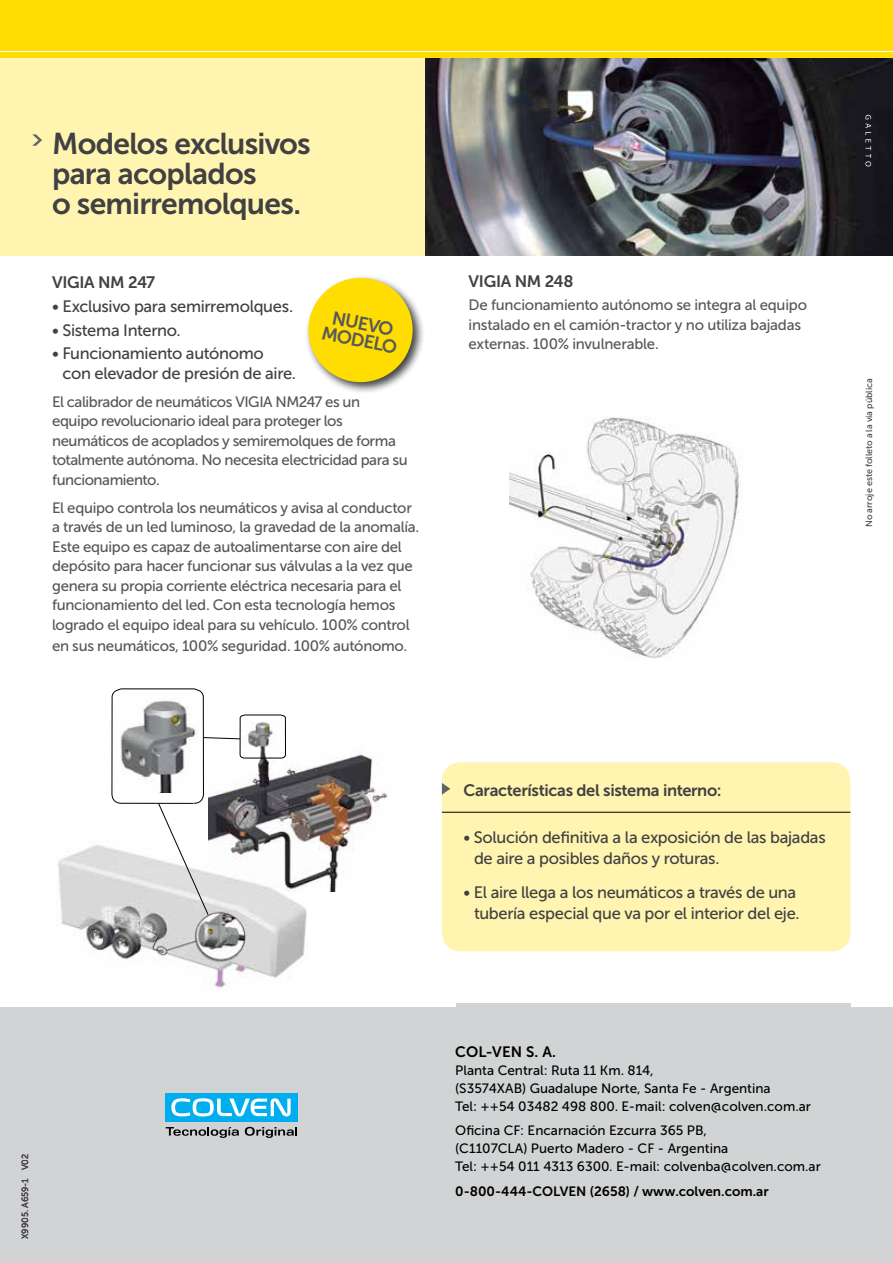
<style>
.page{position:relative;width:893px;height:1263px;background:#fff}
.page>*{position:absolute;margin:0;border:0;box-sizing:border-box;transform-origin:0 0}
.t1{font:30px/30px "Museo Sans 700";letter-spacing:-.025em;color:#414042}
.t2{font:18.6px "Museo Sans 700";color:#58595b}
.t3{font:16.5px/21px "Museo Sans 500";letter-spacing:-.02em;color:#414042}
.t4{font:16.5px "Museo Sans 700";letter-spacing:-.02em;color:#414042}
.t5{font:15px/19.5px "Museo Sans 500";letter-spacing:-.025em;color:#565659}
.t6{font:15px "Museo Sans 700";color:#000}
.t7{font:13.5px/18px "Museo Sans 500";color:#000}
.t8{font:13.5px "Museo Sans 700";color:#000}
.t9{font:9px "Museo Sans 500";color:#414042}
</style>
<div class="page">
<div style="left:442px;top:762px;width:408px;height:189px;background:#fff5b0;border-radius:19px"></div>
<svg style="left:442px;top:783px;width:8px;height:12px"></svg>
<div style="left:0;top:0;width:893px;height:60px;background:#fd0"></div>
<hr style="left:0;top:51px;width:893px;height:1px;background:#fff">
<div style="left:0;top:1008px;width:893px;height:255px;background:#d1d3d4"></div>
<div style="left:456px;top:1003px;width:394px;height:9px;background:#d1d3d4"></div>
<div style="left:0;top:58px;width:425px;height:197px;background:#fff5b0"></div>
<img style="left:425px;top:58px;width:468px;height:197px">
<svg style="left:32px;top:134px;width:10px;height:12px"></svg>
<img style="left:509px;top:417px;width:232px;height:242px">
<svg style="left:865px;top:115px;width:6px;height:51px"></svg>
<img style="left:286px;top:754px;width:102px;height:137px">
<svg style="left:112px;top:689px;width:174px;height:151px"></svg>
<img style="left:57px;top:840px;width:250px;height:148px">
<svg style="left:209px;top:929px;width:4px;height:4px"></svg>
<div style="left:304px;top:274px;width:121px;height:120px;background:#000;opacity:.75"></div>
<div style="left:308px;top:278px;width:105px;height:104px;background:#fd0;border-radius:50%"></div>
<hr style="left:442px;top:812px;width:408px;height:1px;background:#000">
<svg style="left:166px;top:1127px;width:73px;height:11px"></svg>
<svg style="left:245px;top:1127px;width:52px;height:11px"></svg>
<div style="left:165px;top:1093px;width:133px;height:29px;background:#00aeef"></div>
<svg style="left:171px;top:1098px;width:120px;height:18px"></svg>
<h1 class="t1" style="left:52px;top:128px;width:260px">Modelos exclusivos para acoplados<br>o semirremolques.</h1>
<p class="t4" style="left:52px;top:273px;width:20px">VIGIA</p>
<p class="t4" style="left:98px;top:273px;width:59px">NM 247</p>
<p class="t3" style="left:52px;top:296px;width:243px">• Exclusivo para semirremolques.</p>
<p class="t3" style="left:52px;top:319px;width:130px">• Sistema Interno.</p>
<p class="t3" style="left:63px;top:344px;width:235px;line-height:19.5px;text-indent:-11px">• Funcionamiento autónomo con elevador de presión de aire.</p>
<p class="t5" style="left:52px;top:392px;width:357px">El calibrador de neumáticos VIGIA NM247 es un equipo revolucionario ideal para proteger los neumáticos de acoplados y semiremolques de forma totalmente autónoma. No necesita electricidad para su funcionamiento.</p>
<p class="t5" style="left:52px;top:498px;width:369px">El equipo controla los neumáticos y avisa al conductor a través de un led luminoso, la gravedad de la anomalía.<br>Este equipo es capaz de autoalimentarse con aire del depósito para hacer funcionar sus válvulas a la vez que genera su propia corriente eléctrica necesaria para el funcionamiento del led. Con esta tecnología hemos logrado el equipo ideal para su vehículo. 100% control</p>
<p class="t5" style="left:52px;top:636px;width:357px">en sus neumáticos, 100% seguridad. 100% autónomo.</p>
<p class="t2" style="left:334px;top:307px;width:64px;rotate:11deg">Nuev o</p>
<p class="t2" style="left:324px;top:323px;width:78px;rotate:11deg">Mode lo</p>
<p class="t4" style="left:469px;top:272px;width:20px">VIGIA</p>
<p class="t4" style="left:515px;top:272px;width:60px">NM 248</p>
<p class="t5" style="left:469px;top:295px;width:340px">De funcionamiento autónomo se integra al equipo instalado en el camión-tractor y no utiliza bajadas externas. 100% invulnerable.</p>
<p class="t9" style="left:864px;top:527px;width:150px;rotate:-90deg">No arroje este folleto a la vía pública</p>
<p class="t9" style="left:20px;top:1239px;width:87px;rotate:-90deg">X9905. A659-1 V02</p>
<p class="t4" style="left:463px;top:781px;width:259px">Características del sistema interno:</p>
<p class="t3" style="left:474px;top:827px;width:353px;text-indent:-10px">• Solución definitiva a la exposición de las bajadas de aire a posibles daños y roturas.</p>
<p class="t3" style="left:463px;top:882px;width:338px;text-align:right">• El aire llega a los neumáticos a través de una tubería especial que va por el interior del eje.</p>
<p class="t6" style="left:455px;top:1043px;width:102px">COL-VEN S. A.</p>
<p class="t7" style="left:455px;top:1061px;width:357px">Planta Central: Ruta 11 Km. 814,<br>(S3574XAB) Guadalupe Norte, Santa Fe - Argentina<br>Tel: ++54 03482 498 800. E-mail: colven@colven.com.ar</p>
<p class="t7" style="left:455px;top:1122px;width:367px">Oficina CF: Encarnación Ezcurra 365 PB,<br>(C1107CLA) Puerto Madero - CF - Argentina<br>Tel: ++54 011 4313 6300. E-mail: colvenba@colven.com.ar</p>
<p class="t8" style="left:455px;top:1183px;width:315px">0-800-444-COLVEN (2658) / www.colven.com.ar</p>
</div>
